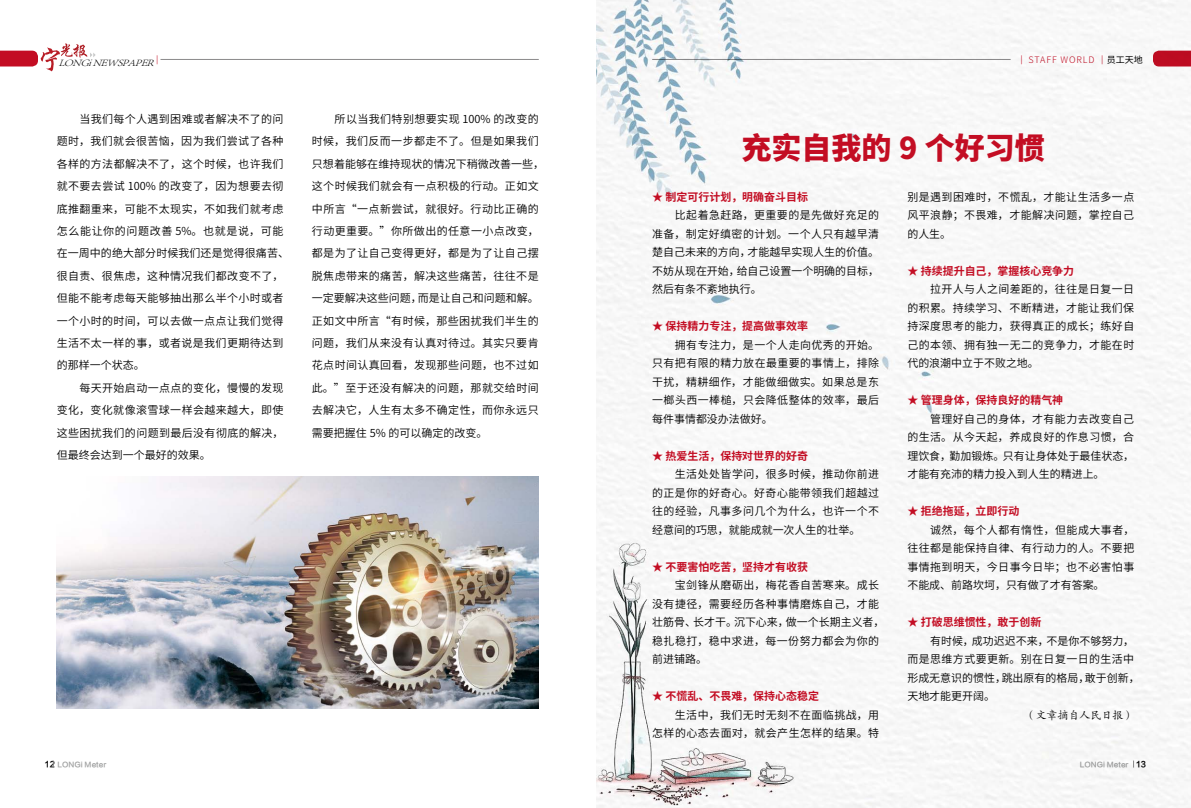
<style>
.page{position:relative;width:1191px;height:808px;background:#fff}
.page>*{position:absolute;margin:0;border:0;box-sizing:border-box;transform-origin:0 0}
.t1{font:800 30px "Source Han Sans SC";color:#c30d23}
.t2{font:11px/22.4px "Source Han Sans SC";letter-spacing:.035em;color:#000;text-align:justify}
.t3{font:700 11px "Source Han Sans SC";color:#c30d23}
.t4{font:11px/18.5px "Source Han Sans SC";color:#000}
.t5{font:11px "FZKTK GBK1 0";color:#000}
.t6{font:italic 300 10px "Adobe Song Std";color:#000;scale:1.13 1}
.t7{font:300 9px "Source Han Sans SC";letter-spacing:.1em;color:#c30d23}
.t8{font:8px "FZLTZCHK GBK1 0";color:#000}
.t9{font:7px "FZLTZHK GBK1 0";color:#9fa0a0}
.s1{font-family:"FZLTCHJW GB1 0";font-weight:400}
.s2{font-weight:400;color:#000}
.s3{font-family:"FZLTZCHK GBK1 0";font-size:8px;color:#000}
</style>
<div class="page">
<hr style="left:160px;top:59px;width:379px;height:1px;background:#8b8a8b">
<svg style="left:0;top:43px;width:96px;height:28px"></svg>
<img style="left:57px;top:476px;width:482px;height:233px">
<img style="left:596px;top:0;width:595px;height:808px">
<p class="t6" style="left:58px;top:57px;width:93px">LONGiNEWSPAPER<sup>│</sup></p>
<p class="t2" style="left:57px;top:108px;width:234px;text-align:left;text-indent:23px">当我们每个人遇到困难或者解决不了的问题时，我们就会很苦恼，因为我们尝试了各种各样的方法都解决不了，这个时候，也许我们就不要去尝试 100% 的改变了，因为想要去彻底推翻重来，可能不太现实，不如我们就考虑怎么能让你的问题改善 5%。也就是说，可能在一周中的绝大部分时候我们还是觉得很痛苦、很自责、很焦虑，这种情况我们都改变不了，但能不能考虑每天能够抽出那么半个小时或者一个小时的时间，可以去做一点点让我们觉得生活不太一样的事，或者说是我们更期待达到的那样一个状态。</p>
<p class="t2" style="left:57px;top:377px;width:228px;text-indent:23px">每天开始启动一点点的变化，慢慢的发现变化，变化就像滚雪球一样会越来越大，即使这些困扰我们的问题到最后没有彻底的解决，但最终会达到一个最好的效果。</p>
<p class="t2" style="left:312px;top:108px;width:234px;text-align:left;text-indent:23px">所以当我们特别想要实现 100% 的改变的时候，我们反而一步都走不了。但是如果我们只想着能够在维持现状的情况下稍微改善一些，这个时候我们就会有一点积极的行动。正如文中所言“一点新尝试，就很好。行动比正确的行动更重要。”你所做出的任意一小点改变，都是为了让自己变得更好，都是为了让自己摆脱焦虑带来的痛苦，解决这些痛苦，往往不是一定要解决这些问题，而是让自己和问题和解。正如文中所言“有时候，那些困扰我们半生的问题，我们从来没有认真对待过。其实只要肯花点时间认真回看，发现那些问题，也不过如此。”至于还没有解决的问题，那就交给时间去解决它，人生有太多不确定性，而你永远只需要把握住 5% 的可以确定的改变。</p>
<p class="t7" style="left:1017px;top:55px;width:127px"><span class="s1">│</span> STAFF WORLD <span class="s1">│</span><span class="s2">员工天地</span></p>
<h1 class="t1" style="left:741px;top:131px;width:305px">充实自我的 9 个好习惯</h1>
<p class="t3" style="left:652px;top:190px;width:157px">★ 制定可行计划，明确奋斗目标</p>
<p class="t2" style="left:652px;top:206px;width:228px;line-height:18.5px;text-indent:23px">比起着急赶路，更重要的是先做好充足的准备，制定好缜密的计划。一个人只有越早清楚自己未来的方向，才能越早实现人生的价值。不妨从现在开始，给自己设置一个明确的目标，然后有条不紊地执行。</p>
<p class="t3" style="left:652px;top:320px;width:157px">★ 保持精力专注，提高做事效率</p>
<p class="t2" style="left:652px;top:336px;width:228px;line-height:18.5px;text-indent:23px">拥有专注力，是一个人走向优秀的开始。只有把有限的精力放在最重要的事情上，排除干扰，精耕细作，才能做细做实。如果总是东一榔头西一棒槌，只会降低整体的效率，最后每件事情都没办法做好。</p>
<p class="t3" style="left:652px;top:449px;width:157px">★ 热爱生活，保持对世界的好奇</p>
<p class="t2" style="left:652px;top:465px;width:228px;line-height:18.5px;text-indent:23px">生活处处皆学问，很多时候，推动你前进的正是你的好奇心。好奇心能带领我们超越过往的经验，凡事多问几个为什么，也许一个不经意间的巧思，就能成就一次人生的壮举。</p>
<p class="t3" style="left:652px;top:560px;width:157px">★ 不要害怕吃苦，坚持才有收获</p>
<p class="t2" style="left:652px;top:576px;width:234px;line-height:18.5px;text-align:left;text-indent:23px">宝剑锋从磨砺出，梅花香自苦寒来。成长没有捷径，需要经历各种事情磨炼自己，才能壮筋骨、长才干。沉下心来，做一个长期主义者，稳扎稳打，稳中求进，每一份努力都会为你的前进铺路。</p>
<p class="t3" style="left:652px;top:690px;width:168px">★ 不慌乱、不畏难，保持心态稳定</p>
<p class="t2" style="left:652px;top:706px;width:228px;line-height:18.5px;text-align:right">生活中，我们无时无刻不在面临挑战，用<br>怎样的心态去面对，就会产生怎样的结果。特</p>
<p class="t2" style="left:907px;top:188px;width:228px;line-height:18.5px">别是遇到困难时，不慌乱，才能让生活多一点风平浪静；不畏难，才能解决问题，掌控自己的人生。</p>
<p class="t3" style="left:907px;top:265px;width:168px">★ 持续提升自己，掌握核心竞争力</p>
<p class="t2" style="left:907px;top:280px;width:228px;line-height:18.5px;text-indent:23px">拉开人与人之间差距的，往往是日复一日的积累。持续学习、不断精进，才能让我们保持深度思考的能力，获得真正的成长；练好自己的本领、拥有独一无二的竞争力，才能在时代的浪潮中立于不败之地。</p>
<p class="t3" style="left:907px;top:394px;width:157px">★ 管理身体，保持良好的精气神</p>
<p class="t2" style="left:907px;top:410px;width:228px;line-height:18.5px;text-indent:23px">管理好自己的身体，才有能力去改变自己的生活。从今天起，养成良好的作息习惯，合理饮食，勤加锻炼。只有让身体处于最佳状态，才能有充沛的精力投入到人生的精进上。</p>
<p class="t3" style="left:907px;top:505px;width:113px">★ 拒绝拖延，立即行动</p>
<p class="t2" style="left:907px;top:521px;width:228px;line-height:18.5px;text-indent:23px">诚然，每个人都有惰性，但能成大事者，往往都是能保持自律、有行动力的人。不要把事情拖到明天，今日事今日毕；也不必害怕事不能成、前路坎坷，只有做了才有答案。</p>
<p class="t3" style="left:907px;top:616px;width:135px">★ 打破思维惯性，敢于创新</p>
<p class="t4" style="left:907px;top:632px;width:234px;text-indent:23px">有时候，成功迟迟不来，不是你不够努力，而是思维方式要更新。别在日复一日的生活中形成无意识的惯性，跳出原有的格局，敢于创新，天地才能更开阔。</p>
<p class="t5" style="left:1024px;top:709px;width:111px">（文章摘自人民日报）</p>
<p class="t8" style="left:45px;top:759px;width:12px">12</p>
<p class="t9" style="left:58px;top:760px;width:50px">LONGi Meter</p>
<p class="t9" style="left:1079px;top:760px;width:68px">LONGi Meter <span class="s3">13</span></p>
</div>
